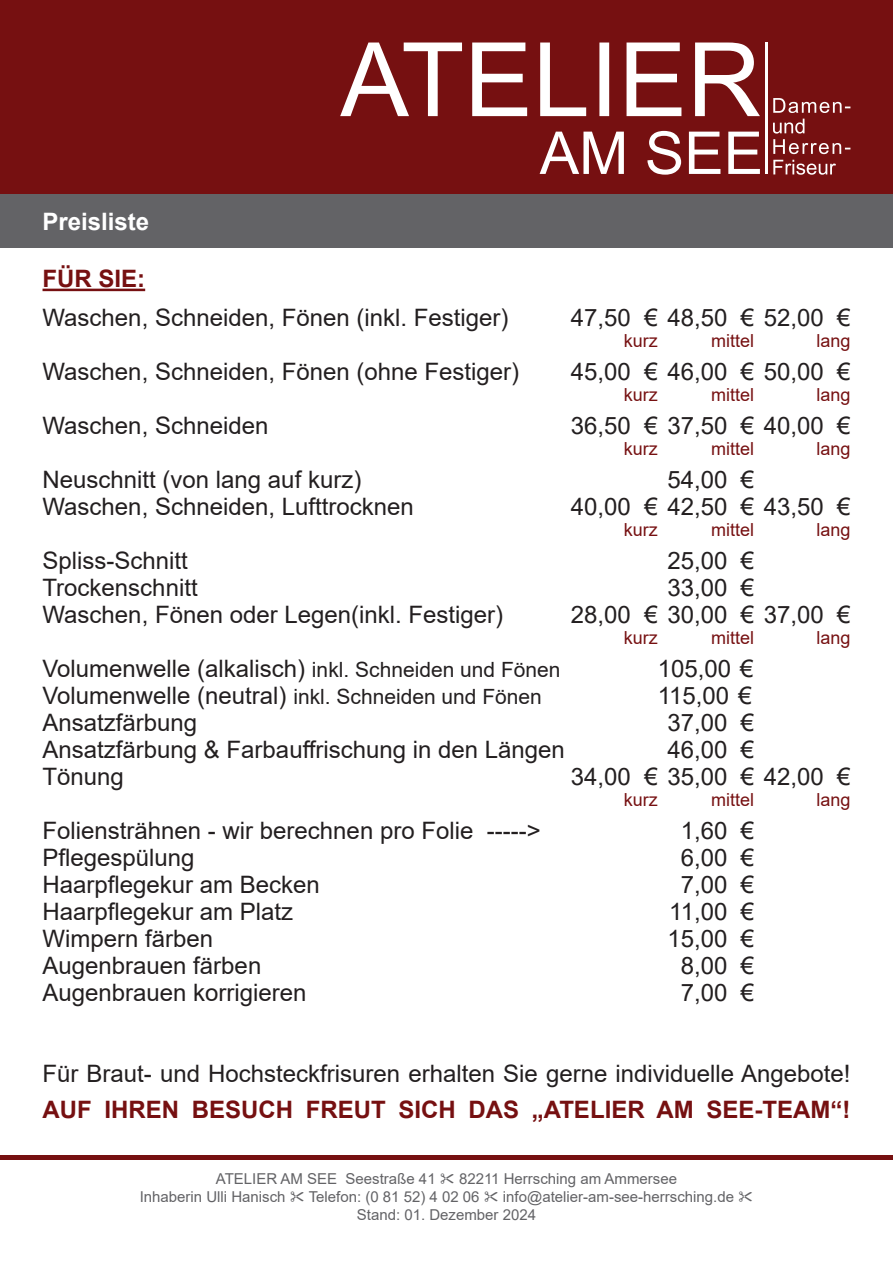
<style>
.page{position:relative;width:893px;height:1263px;background:#fff}
.page>*{position:absolute;margin:0;border:0;box-sizing:border-box;transform-origin:0 0}
.t1{font:24px/27px "Arial";color:#231f20}
.t2{font:700 24px "Arial";color:#761011}
.t3{font:700 24px "Arial";color:#fff}
.t4{font:21px "Arial";color:#231f20}
.t5{font:18px "Arial";color:#761011}
.t6{font:15px/18px "Arial";color:#636366}
.s1{font-size:21px}
.s2{font-size:24px}
</style>
<div class="page">
<div style="left:0;top:0;width:893px;height:196px;background:#761011"></div>
<svg style="left:340px;top:43px;width:420px;height:73px"></svg>
<svg style="left:540px;top:131px;width:220px;height:44px"></svg>
<hr style="left:765px;top:43px;width:3px;height:131px;background:#fff">
<svg style="left:773px;top:160px;width:63px;height:15px"></svg>
<svg style="left:773px;top:119px;width:77px;height:35px"></svg>
<svg style="left:773px;top:98px;width:77px;height:15px"></svg>
<div style="left:0;top:195px;width:893px;height:53px;background:#636366"></div>
<hr style="left:43px;top:289px;width:102px;height:2px;background:#761011">
<hr style="left:0;top:1155px;width:893px;height:4px;background:#761011">
<p class="t3" style="left:43px;top:204px;width:108px">Preisliste</p>
<p class="t2" style="left:43px;top:262px;width:104px">FÜR SIE:</p>
<p class="t1" style="left:43px;top:304px;width:467px">Waschen, Schneiden, Fönen (inkl. Festiger)</p>
<p class="t1" style="left:43px;top:358px;width:478px">Waschen, Schneiden, Fönen (ohne Festiger)</p>
<p class="t1" style="left:43px;top:412px;width:227px">Waschen, Schneiden</p>
<p class="t1" style="left:43px;top:466px;width:373px">Neuschnitt (von lang auf kurz)<br>Waschen, Schneiden, Lufttrocknen</p>
<p class="t1" style="left:43px;top:547px;width:462px">Spliss-Schnitt<br>Trockenschnitt<br>Waschen, Fönen oder Legen(inkl. Festiger)</p>
<p class="t1" style="left:43px;top:655px;width:520px">Volumenwelle (alkalisch) <span class="s1">inkl. Schneiden und Fönen</span></p>
<p class="t4" style="left:43px;top:682px;width:501px"><span class="s2">Volumenwelle (neutral)</span> inkl. Schneiden und Fönen</p>
<p class="t1" style="left:43px;top:709px;width:524px">Ansatzfärbung<br>Ansatzfärbung &amp; Farbauffrischung in den Längen<br>Tönung</p>
<p class="t1" style="left:43px;top:817px;width:500px">Foliensträhnen - wir berechnen pro Folie -----&gt;<br>Pflegespülung<br>Haarpflegekur am Becken<br>Haarpflegekur am Platz<br>Wimpern färben<br>Augenbrauen färben<br>Augenbrauen korrigieren</p>
<p class="t1" style="left:571px;top:304px;width:281px">47,50 € 48,50 € 52,00 €</p>
<p class="t5" style="left:816px;top:328px;width:36px">lang</p>
<p class="t1" style="left:571px;top:358px;width:281px">45,00 € 46,00 € 50,00 €</p>
<p class="t5" style="left:816px;top:382px;width:36px">lang</p>
<p class="t1" style="left:571px;top:412px;width:281px">36,50 € 37,50 € 40,00 €</p>
<p class="t5" style="left:816px;top:436px;width:36px">lang</p>
<p class="t1" style="left:571px;top:493px;width:281px">40,00 € 42,50 € 43,50 €</p>
<p class="t5" style="left:816px;top:517px;width:36px">lang</p>
<p class="t5" style="left:624px;top:328px;width:36px">kurz</p>
<p class="t5" style="left:711px;top:328px;width:45px">mittel</p>
<p class="t5" style="left:624px;top:382px;width:36px">kurz</p>
<p class="t5" style="left:711px;top:382px;width:45px">mittel</p>
<p class="t5" style="left:624px;top:436px;width:36px">kurz</p>
<p class="t5" style="left:711px;top:436px;width:45px">mittel</p>
<p class="t1" style="left:667px;top:466px;width:88px">54,00 €</p>
<p class="t5" style="left:711px;top:517px;width:45px">mittel</p>
<p class="t1" style="left:667px;top:547px;width:88px">25,00 €<br>33,00 €</p>
<p class="t5" style="left:711px;top:625px;width:45px">mittel</p>
<p class="t1" style="left:658px;top:655px;width:98px;text-align:center">105,00 €<br>115,00 €<br>37,00 €<br>46,00 €</p>
<p class="t5" style="left:711px;top:787px;width:45px">mittel</p>
<p class="t1" style="left:667px;top:817px;width:88px;text-align:center">1,60 €<br>6,00 €<br>7,00 €<br>11,00 €<br>15,00 €<br>8,00 €<br>7,00 €</p>
<p class="t5" style="left:624px;top:517px;width:36px">kurz</p>
<p class="t1" style="left:571px;top:601px;width:281px">28,00 € 30,00 € 37,00 €</p>
<p class="t5" style="left:816px;top:625px;width:36px">lang</p>
<p class="t5" style="left:624px;top:625px;width:36px">kurz</p>
<p class="t1" style="left:571px;top:763px;width:281px">34,00 € 35,00 € 42,00 €</p>
<p class="t5" style="left:816px;top:787px;width:36px">lang</p>
<p class="t5" style="left:624px;top:787px;width:36px">kurz</p>
<p class="t1" style="left:43px;top:1060px;width:809px">Für Braut- und Hochsteckfrisuren erhalten Sie gerne individuelle Angebote!</p>
<p class="t2" style="left:43px;top:1093px;width:809px">AUF IHREN BESUCH FREUT SICH DAS „ATELIER AM SEE-TEAM“!</p>
<p class="t6" style="left:216px;top:1170px;width:221px">ATELIER AM SEE Seestraße 41</p>
<p class="t6" style="left:459px;top:1170px;width:220px">82211 Herrsching am Ammersee</p>
<p class="t6" style="left:140px;top:1188px;width:147px">Inhaberin Ulli Hanisch</p>
<p class="t6" style="left:309px;top:1188px;width:172px">Telefon: (0 81 52) 4 02 06</p>
<p class="t6" style="left:357px;top:1188px;width:379px;text-indent:146px">info@atelier-am-see-herrsching.de<br>Stand: 01. Dezember 2024</p>
</div>
